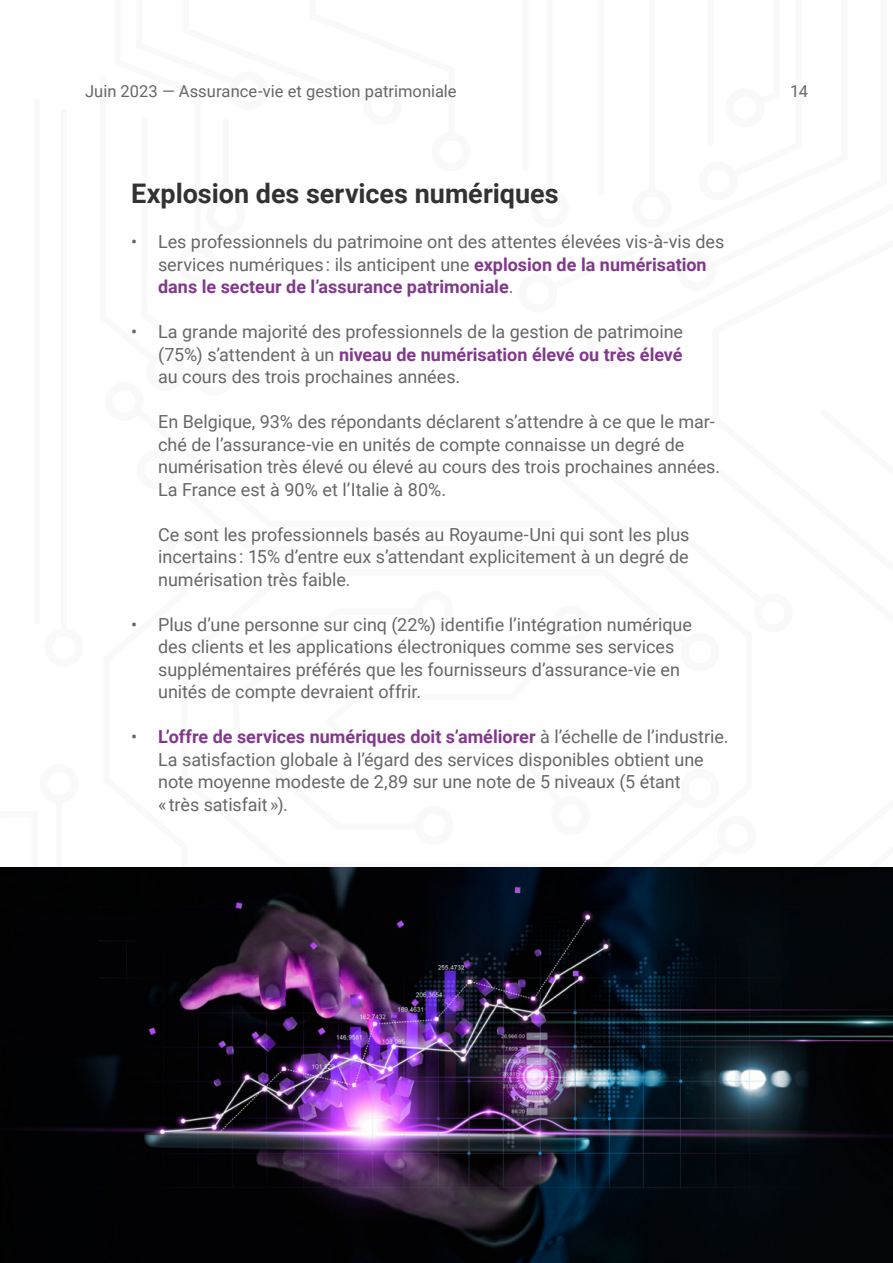
<style>
.page{position:relative;width:893px;height:1263px;background:#fff}
.page>*{position:absolute;margin:0;border:0;box-sizing:border-box;transform-origin:0 0}
.Corps{font:700 27px "Roboto";color:#333232}
.t1{font:18px/22.5px "Roboto";color:#666766}
.t2{font:16.5px "Roboto";color:#666766}
.s1{font-weight:700;color:#82388d}
</style>
<div class="page">
<div style="left:56px;top:799px;width:6px;height:464px;background:#f9f9f9"></div>
<div style="left:40px;top:764px;width:38px;height:39px;border:8px solid #ccc;border-radius:50%"></div>
<div style="left:61px;top:112px;width:6px;height:520px;background:#f9f9f9"></div>
<div style="left:34px;top:102px;width:6px;height:519px;background:#f9f9f9"></div>
<div style="left:44px;top:628px;width:39px;height:39px;border:8px solid #ccc;border-radius:50%"></div>
<div style="left:530px;top:189px;width:39px;height:39px;border:8px solid #ccc;border-radius:50%"></div>
<div style="left:522px;top:0;width:6px;height:167px;background:#f9f9f9"></div>
<div style="left:587px;top:330px;width:38px;height:39px;border:8px solid #ccc;border-radius:50%"></div>
<div style="left:195px;top:357px;width:39px;height:39px;border:8px solid #ccc;border-radius:50%"></div>
<div style="left:146px;top:352px;width:39px;height:39px;border:8px solid #ccc;border-radius:50%"></div>
<div style="left:432px;top:132px;width:38px;height:39px;border:8px solid #ccc;border-radius:50%"></div>
<svg style="left:544px;top:189px;width:25px;height:39px"></svg>
<div style="left:518px;top:274px;width:39px;height:39px;border:8px solid #ccc;border-radius:50%"></div>
<div style="left:699px;top:162px;width:39px;height:38px;border:8px solid #ccc;border-radius:50%"></div>
<div style="left:166px;top:532px;width:38px;height:39px;border:8px solid #ccc;border-radius:50%"></div>
<div style="left:680px;top:633px;width:39px;height:38px;border:8px solid #ccc;border-radius:50%"></div>
<div style="left:754px;top:593px;width:39px;height:39px;border:8px solid #ccc;border-radius:50%"></div>
<div style="left:680px;top:769px;width:39px;height:39px;border:8px solid #ccc;border-radius:50%"></div>
<div style="left:717px;top:816px;width:39px;height:38px;border:8px solid #ccc;border-radius:50%"></div>
<svg style="left:146px;top:132px;width:312px;height:241px"></svg>
<svg style="left:191px;top:566px;width:505px;height:242px"></svg>
<svg style="left:169px;top:562px;width:22px;height:9px"></svg>
<svg style="left:166px;top:532px;width:38px;height:23px"></svg>
<div style="left:105px;top:382px;width:39px;height:39px;border:8px solid #ccc;border-radius:50%"></div>
<svg style="left:612px;top:184px;width:126px;height:165px"></svg>
<img style="left:0;top:867px;width:893px;height:396px">
<p class="t2" style="left:85px;top:80px;width:373px">Juin 2023 — Assurance-vie et gestion patrimoniale</p>
<p class="t2" style="left:790px;top:80px;width:19px">14</p>
<p class="Corps" style="left:131px;top:175px;width:429px">Explosion des services numériques</p>
<p class="t1" style="left:158px;top:230px;width:568px;text-indent:-27px">• Les professionnels du patrimoine ont des attentes élevées vis-à-vis des services numériques : ils anticipent une <span class="s1">explosion de la numérisation dans le secteur de l’assurance patrimoniale</span>.</p>
<p class="t1" style="left:158px;top:320px;width:526px;text-align:justify;text-indent:-27px">• La grande majorité des professionnels de la gestion de patrimoine (75%) s’attendent à un <span class="s1">niveau de numérisation élevé ou très élevé </span>au cours des trois prochaines années.</p>
<p class="t1" style="left:158px;top:410px;width:563px">En Belgique, 93% des répondants déclarent s’attendre à ce que le mar&shy;ché de l’assurance-vie en unités de compte connaisse un degré de numérisation très élevé ou élevé au cours des trois prochaines années.<br>La France est à 90% et l’Italie à 80%.</p>
<p class="t1" style="left:158px;top:522px;width:533px;text-align:justify">Ce sont les professionnels basés au Royaume-Uni qui sont les plus incertains : 15% d’entre eux s’attendant explicitement à un degré de numérisation très faible.</p>
<p class="t1" style="left:158px;top:612px;width:535px;text-indent:-27px">• Plus d’une personne sur cinq (22%) identifie l’intégration numérique des clients et les applications électroniques comme ses services supplémentaires préférés que les fournisseurs d’assurance-vie en unités de compte devraient offrir.</p>
<p class="t1" style="left:158px;top:725px;width:572px;text-indent:-27px">• <span class="s1">L’offre de services numériques doit s’améliorer</span> à l’échelle de l’industrie.<br>La satisfaction globale à l’égard des services disponibles obtient une note moyenne modeste de 2,89 sur une note de 5 niveaux (5 étant<br>« très satisfait »).</p>
</div>
